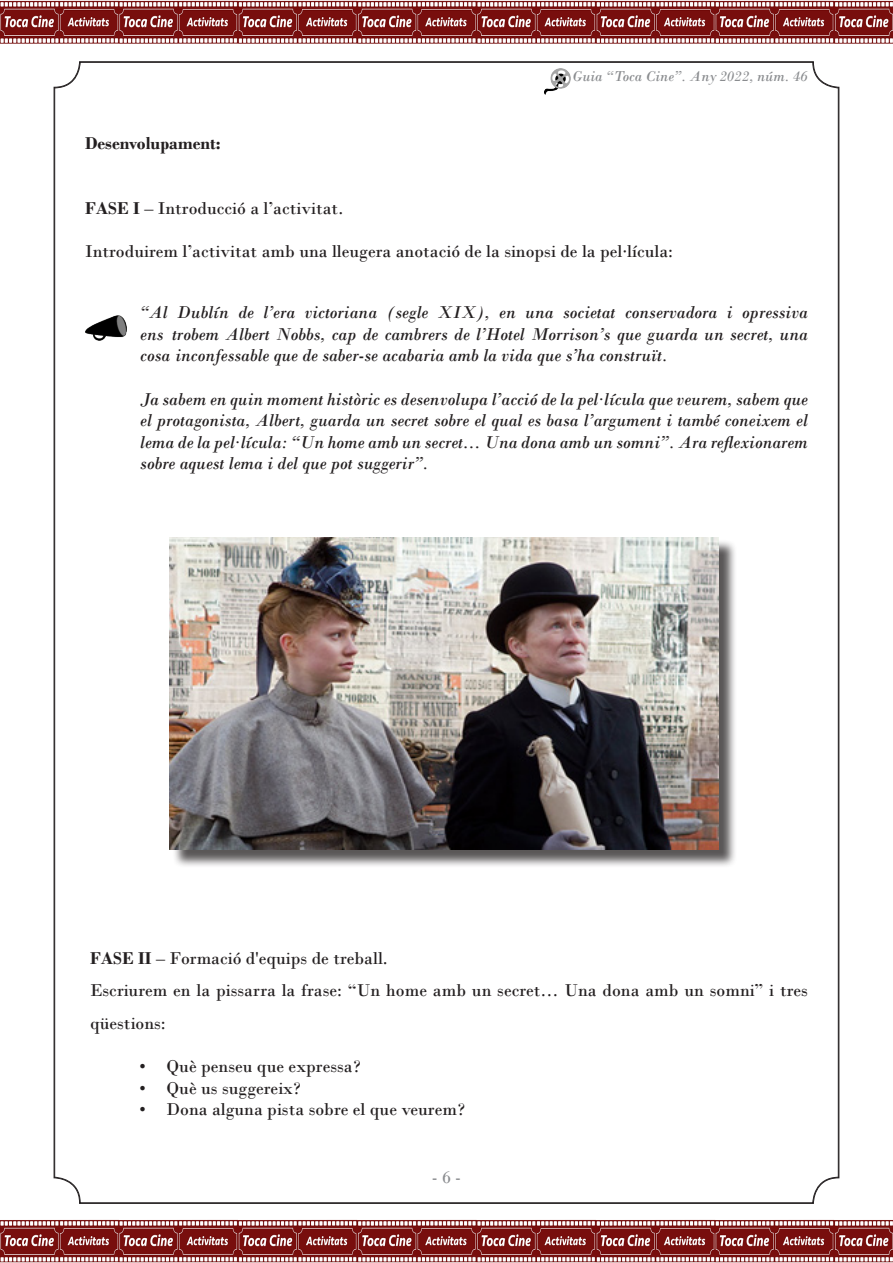
<style>
.page{position:relative;width:893px;height:1263px;background:#fff}
.page>*{position:absolute;margin:0;border:0;box-sizing:border-box;transform-origin:0 0}
.t1{font:italic 18px/21.6px "Bodoni";color:#231f20;text-align:justify}
.t2{font:18px/32.4px "Bodoni";color:#231f20}
.t3{font:700 18px "Bodoni";color:#231f20}
.t4{font:18px "Bodoni";color:#8a8c8f}
.t5{font:italic 15px "Bodoni";color:#8a8c8f}
.s1{font-weight:700}
</style>
<div class="page">
<div style="left:172px;top:539px;width:565px;height:329px;background:#231f20;opacity:.75"></div>
<img style="left:170px;top:537px;width:549px;height:312px">
<img style="left:85px;top:315px;width:41px;height:25px">
<img style="left:0;top:0;width:893px;height:44px">
<img style="left:0;top:1200px;width:893px;height:63px">
<p class="t3" style="left:85px;top:132px;width:137px">Desenvolupament:</p>
<p class="t5" style="left:573px;top:67px;width:237px">Guia “Toca Cine”. Any 2022, núm. 46</p>
<p class="t2" style="left:85px;top:192px;width:260px"><span class="s1">FASE I</span> – Introducció a l’activitat.</p>
<p class="t2" style="left:85px;top:235px;width:589px">Introduirem l’activitat amb una lleugera anotació de la sinopsi de la pel·lícula:</p>
<p class="t1" style="left:140px;top:301px;width:669px">“Al Dublín de l’era victoriana (segle XIX), en una societat conservadora i opressiva ens trobem Albert Nobbs, cap de cambrers de l’Hotel Morrison’s que guarda un secret, una cosa inconfessable que de saber-se acabaria amb la vida que s’ha construït.</p>
<p class="t1" style="left:140px;top:388px;width:669px">Ja sabem en quin moment històric es desenvolupa l’acció de la pel·lícula que veurem, sabem que el protagonista, Albert, guarda un secret sobre el qual es basa l’argument i també coneixem el lema de la pel·lícula: “Un home amb un secret… Una dona amb un somni”. Ara reflexionarem sobre aquest lema i del que pot suggerir”.</p>
<p class="t2" style="left:90px;top:942px;width:719px"><span class="s1">FASE II</span> – Formació d'equips de treball.<br>Escriurem en la pissarra la frase: “Un home amb un secret… Una dona amb un somni” i tres qüestions:</p>
<p class="t2" style="left:140px;top:1050px;width:223px">• Què penseu que expressa?</p>
<p class="t2" style="left:140px;top:1072px;width:163px">• Què us suggereix?</p>
<p class="t2" style="left:140px;top:1093px;width:327px">• Dona alguna pista sobre el que veurem?</p>
<p class="t4" style="left:432px;top:1166px;width:31px">- 6 -</p>
</div>
